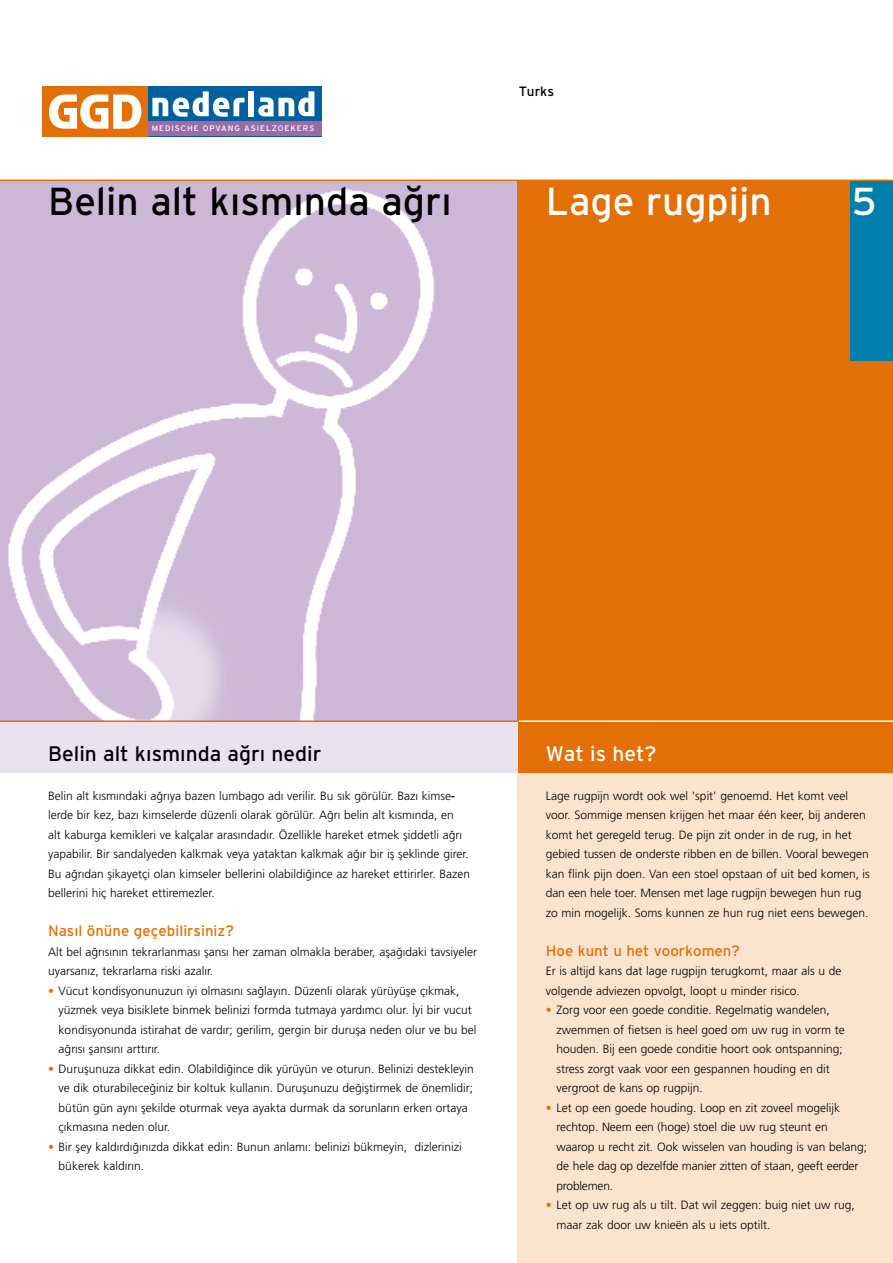
<style>
.page{position:relative;width:893px;height:1263px;background:#fff}
.page>*{position:absolute;margin:0;border:0;box-sizing:border-box;transform-origin:0 0}
.t1{font:39px "Interstate";color:#000}
.t2{font:39px "Interstate";color:#fff}
.t3{font:21px "Interstate";color:#000}
.t4{font:21px "Interstate";color:#fff}
.t5{font:15px "Interstate";color:#e37006}
.t6{font:13.5px "Interstate";color:#000}
.t7{font:300 12px/19.5px "Frutiger";color:#000}
.t8{font:7.95px "Interstate";letter-spacing:.125em;color:#fff}
.t9{font:7.8px "Verdana";color:#000}
.t10{font:5.7px/8.1px "Verdana";color:#000}
.s1{color:#e37006}
</style>
<div class="page">
<img style="left:0;top:181px;width:517px;height:539px">
<div style="left:517px;top:181px;width:376px;height:540px;background:#e37006"></div>
<div style="left:850px;top:180px;width:43px;height:180px;background:#007fac"></div>
<div style="left:518px;top:726px;width:375px;height:537px;background:#fbe4ce"></div>
<div style="left:0;top:721px;width:520px;height:51px;background:#eae2ef"></div>
<div style="left:518px;top:721px;width:374px;height:51px;background:#e37006"></div>
<div style="left:43px;top:86px;width:105px;height:50px;background:#e37006"></div>
<div style="left:148px;top:86px;width:173px;height:50px;background:#005f9c"></div>
<div style="left:148px;top:122px;width:173px;height:14px;background:#9c6ba6"></div>
<svg style="left:49px;top:95px;width:92px;height:34px"></svg>
<div style="left:248px;top:91px;width:6px;height:25px;background:#fff"></div>
<svg style="left:258px;top:91px;width:56px;height:25px"></svg>
<svg style="left:152px;top:91px;width:93px;height:26px"></svg>
<hr style="left:0;top:720px;width:519px;height:2px;background:#e37006">
<hr style="left:519px;top:720px;width:374px;height:2px;background:#fff">
<hr style="left:0;top:180px;width:893px;height:1px;background:#e37006">
<p class="t8" style="left:152px;top:124px;width:164px">MEDISCHE OPVANG ASIELZOEKERS</p>
<p class="t6" style="left:519px;top:84px;width:37px">Turks</p>
<h1 class="t1" style="left:48px;top:179px;width:405px">Belin alt kısmında ağrı</h1>
<h1 class="t2" style="left:852px;top:179px;width:26px">5</h1>
<h1 class="t2" style="left:546px;top:179px;width:227px">Lage rugpijn</h1>
<p class="t9" style="left:44px;top:200px;width:81px">Full colour drukwerk</p>
<p class="t10" style="left:133px;top:201px;width:43px">0% cyaan<br>65% magenta</p>
<p class="t10" style="left:206px;top:201px;width:43px">100% cyaan<br>43% magenta</p>
<p class="t10" style="left:276px;top:201px;width:43px">45% cyaan<br>65% magenta</p>
<h2 class="t3" style="left:48px;top:741px;width:275px">Belin alt kısmında ağrı nedir</h2>
<p class="t7" style="left:48px;top:786px;width:424px">Belin alt kısmındaki ağrıya bazen lumbago adı verilir. Bu sık görülür. Bazı kimsel lerde bir kez, bazı kimselerde düzenli olarak görülür. Ağrı belin alt kısmında, en<br>alt kaburga kemikleri ve kalçalar arasındadır. Özellikle hareket etmek şiddetli ağrı yapabilir. Bir sandalyeden kalkmak veya yataktan kalkmak ağır bir iş şeklinde girer.<br>Bu ağrıdan şikayetçi olan kimseler bellerini olabildiğince az hareket ettirirler. Bazen bellerini hiç hareket ettiremezler.</p>
<p class="t5" style="left:48px;top:922px;width:188px">Nasıl önüne geçebilirsiniz?</p>
<p class="t7" style="left:48px;top:942px;width:430px">Alt bel ağrısının tekrarlanması şansı her zaman olmakla beraber, aşağıdaki tavsiyeler uyarsanız, tekrarlama riski azalır.</p>
<p class="t7" style="left:59px;top:981px;width:419px;text-indent:-11px"><span class="s1">•</span> Vücut kondisyonunuzun iyi olmasını sağlayın. Düzenli olarak yürüyüşe çıkmak, yüzmek veya bisiklete binmek belinizi formda tutmaya yardımcı olur. İyi bir vucut kondisyonunda istirahat de vardır; gerilim, gergin bir duruşa neden olur ve bu bel ağrısı şansını arttırır.</p>
<p class="t7" style="left:59px;top:1059px;width:417px;text-indent:-11px"><span class="s1">•</span> Duruşunuza dikkat edin. Olabildiğince dik yürüyün ve oturun. Belinizi destekleyin ve dik oturabileceğiniz bir koltuk kullanın. Duruşunuzu değiştirmek de önemlidir; bütün gün aynı şekilde oturmak veya ayakta durmak da sorunların erken ortaya çıkmasına neden olur.</p>
<p class="t7" style="left:59px;top:1137px;width:405px;text-indent:-11px"><span class="s1">•</span> Bir şey kaldırdığınızda dikkat edin: Bunun anlamı: belinizi bükmeyin, dizlerinizi bükerek kaldırın.</p>
<h2 class="t4" style="left:546px;top:741px;width:112px">Wat is het?</h2>
<p class="t7" style="left:546px;top:786px;width:325px">Lage rugpijn wordt ook wel 'spit' genoemd. Het komt veel voor. Sommige mensen krijgen het maar één keer, bij anderen komt het geregeld terug. De pijn zit onder in de rug, in het gebied tussen de onderste ribben en de billen. Vooral bewegen kan flink pijn doen. Van een stoel opstaan of uit bed komen, is dan een hele toer. Mensen met lage rugpijn bewegen hun rug zo min mogelijk. Soms kunnen ze hun rug niet eens bewegen.</p>
<p class="t5" style="left:546px;top:942px;width:196px">Hoe kunt u het voorkomen?</p>
<p class="t7" style="left:546px;top:961px;width:297px">Er is altijd kans dat lage rugpijn terugkomt, maar als u de volgende adviezen opvolgt, loopt u minder risico.</p>
<p class="t7" style="left:556px;top:1000px;width:290px;text-indent:-11px"><span class="s1">•</span> Zorg voor een goede conditie. Regelmatig wandelen, zwemmen of fietsen is heel goed om uw rug in vorm te houden. Bij een goede conditie hoort ook ontspanning; stress zorgt vaak voor een gespannen houding en dit vergroot de kans op rugpijn.</p>
<p class="t7" style="left:556px;top:1098px;width:312px;text-indent:-11px"><span class="s1">•</span> Let op een goede houding. Loop en zit zoveel mogelijk rechtop. Neem een (hoge) stoel die uw rug steunt en waarop u recht zit. Ook wisselen van houding is van belang; de hele dag op dezelfde manier zitten of staan, geeft eerder problemen.</p>
<p class="t7" style="left:556px;top:1195px;width:300px;text-indent:-11px"><span class="s1">•</span> Let op uw rug als u tilt. Dat wil zeggen: buig niet uw rug, maar zak door uw knieën als u iets optilt.</p>
</div>
